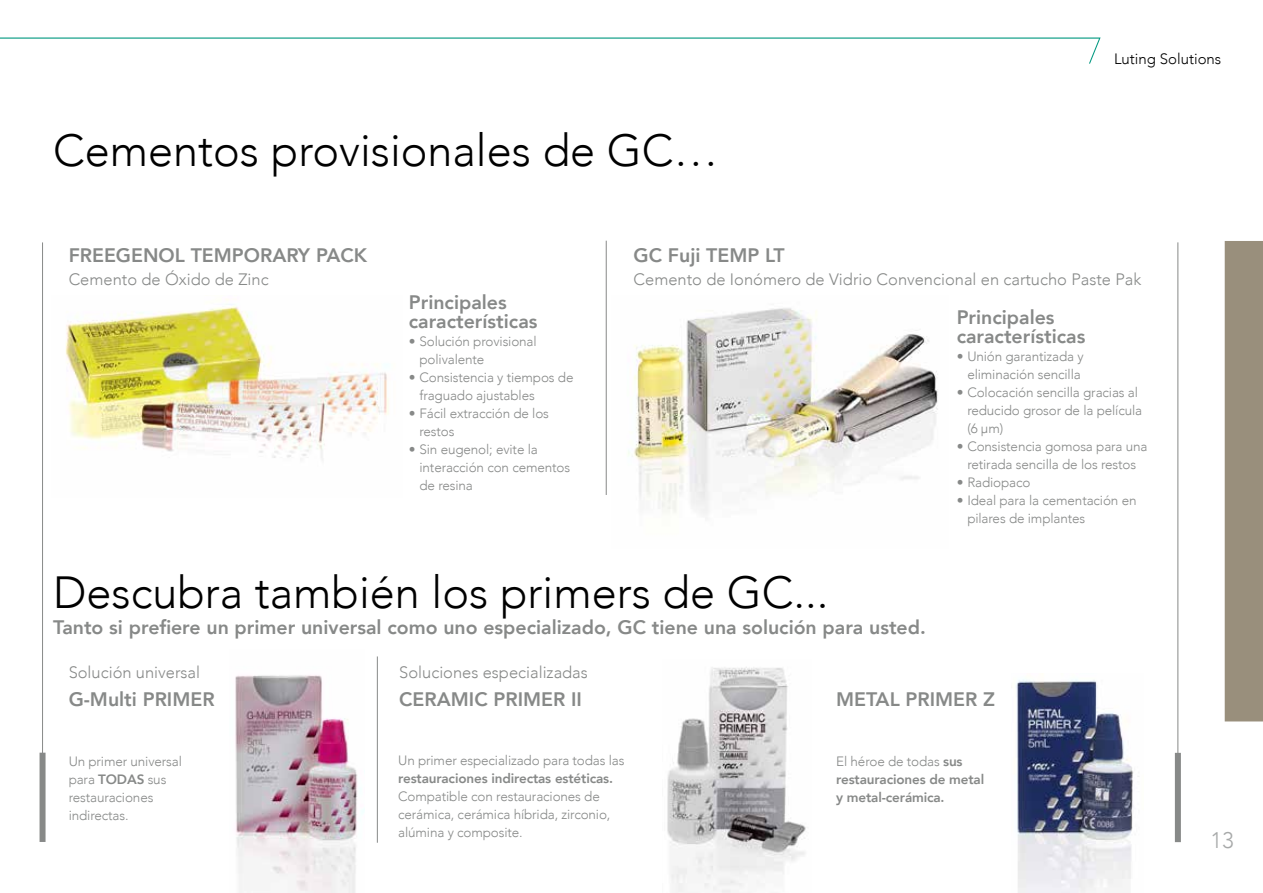
<style>
.page{position:relative;width:1263px;height:893px;background:#fff}
.page>*{position:absolute;margin:0;border:0;box-sizing:border-box;transform-origin:0 0}
.t1{font:300 45px "Avenir";color:#000}
.t2{font:300 22.5px "Avenir";color:#a7a9a9}
.t3{font:800 19.5px/19.5px "Avenir";color:#878988}
.t4{font:300 16.5px "Avenir";color:#878988}
.t5{font:300 15px "Avenir";color:#000}
.t6{font:300 13.5px/18px "Avenir";letter-spacing:-.01em;color:#878988}
.t7{font:800 13.5px/18px "Avenir";letter-spacing:-.01em;color:#878988}
.s1{font-weight:800}
.s2{font-weight:300}
</style>
<div class="page">
<div style="left:1225px;top:241px;width:38px;height:480px;background:#998f7c"></div>
<img style="left:628px;top:308px;width:310px;height:206px">
<img style="left:65px;top:299px;width:324px;height:161px">
<hr style="left:606px;top:241px;width:1px;height:254px;background:#878988">
<img style="left:667px;top:667px;width:139px;height:226px">
<img style="left:235px;top:675px;width:129px;height:218px">
<hr style="left:377px;top:656px;width:1px;height:187px;background:#878988">
<img style="left:1016px;top:679px;width:123px;height:214px">
<hr style="left:1177px;top:242px;width:1px;height:518px;background:#878988">
<div style="left:1175px;top:753px;width:6px;height:89px;background:#878988"></div>
<hr style="left:42px;top:242px;width:1px;height:519px;background:#878988">
<div style="left:40px;top:753px;width:6px;height:89px;background:#878988"></div>
<svg style="left:0;top:37px;width:1101px;height:27px"></svg>
<h1 class="t1" style="left:53px;top:124px;width:667px">Cementos provisionales de GC…</h1>
<h3 class="t3" style="left:69px;top:246px;width:300px">FREEGENOL TEMPORARY PACK</h3>
<h3 class="t3" style="left:634px;top:246px;width:152px">GC Fuji TEMP LT</h3>
<p class="t5" style="left:1114px;top:50px;width:109px">Luting Solutions</p>
<p class="t4" style="left:69px;top:269px;width:201px">Cemento de Óxido de Zinc</p>
<h3 class="t3" style="left:409px;top:292px;width:130px">Principales características</h3>
<p class="t6" style="left:419px;top:333px;width:119px;text-indent:-11px">• Solución provisional polivalente</p>
<p class="t6" style="left:419px;top:368px;width:156px;text-indent:-11px">• Consistencia y tiempos de fraguado ajustables</p>
<p class="t6" style="left:419px;top:404px;width:131px;text-indent:-11px">• Fácil extracción de los restos</p>
<p class="t6" style="left:419px;top:440px;width:152px;text-indent:-11px">• Sin eugenol; evite la interacción con cementos de resina</p>
<p class="t4" style="left:634px;top:269px;width:509px">Cemento de Ionómero de Vidrio Convencional en cartucho Paste Pak</p>
<h3 class="t3" style="left:957px;top:307px;width:130px">Principales características</h3>
<p class="t6" style="left:957px;top:347px;width:128px;text-align:center">• Unión garantizada y eliminación sencilla</p>
<p class="t6" style="left:967px;top:383px;width:176px;text-indent:-11px">• Colocación sencilla gracias al reducido grosor de la película (6 µm)</p>
<p class="t6" style="left:957px;top:437px;width:192px;text-align:center">• Consistencia gomosa para una retirada sencilla de los restos</p>
<p class="t6" style="left:957px;top:473px;width:75px">• Radiopaco</p>
<p class="t6" style="left:967px;top:491px;width:171px;text-indent:-11px">• Ideal para la cementación en pilares de implantes</p>
<h1 class="t1" style="left:53px;top:566px;width:777px">Descubra también los primers de GC...</h1>
<h3 class="t3" style="left:53px;top:617px;width:874px">Tanto si prefiere un primer universal como uno especializado, GC tiene una solución para usted.</h3>
<p class="t4" style="left:69px;top:663px;width:133px">Solución universal</p>
<p class="t4" style="left:399px;top:663px;width:190px">Soluciones especializadas</p>
<h3 class="t3" style="left:69px;top:689px;width:147px">G-Multi PRIMER</h3>
<h3 class="t3" style="left:399px;top:689px;width:184px">CERAMIC PRIMER II</h3>
<h3 class="t3" style="left:836px;top:689px;width:160px">METAL PRIMER Z</h3>
<p class="t6" style="left:398px;top:751px;width:228px">Un primer especializado para todas las</p>
<p class="t7" style="left:398px;top:769px;width:216px">restauraciones indirectas estéticas.</p>
<p class="t6" style="left:398px;top:787px;width:214px">Compatible con restauraciones de cerámica, cerámica híbrida, zirconio, alúmina y composite.</p>
<p class="t6" style="left:69px;top:752px;width:115px">Un primer universal para <span class="s1">TODAS</span> sus restauraciones indirectas.</p>
<p class="t7" style="left:836px;top:752px;width:150px"><span class="s2">El héroe de todas</span> sus restauraciones de metal y metal-cerámica.</p>
<h2 class="t2" style="left:1210px;top:827px;width:25px">13</h2>
</div>
